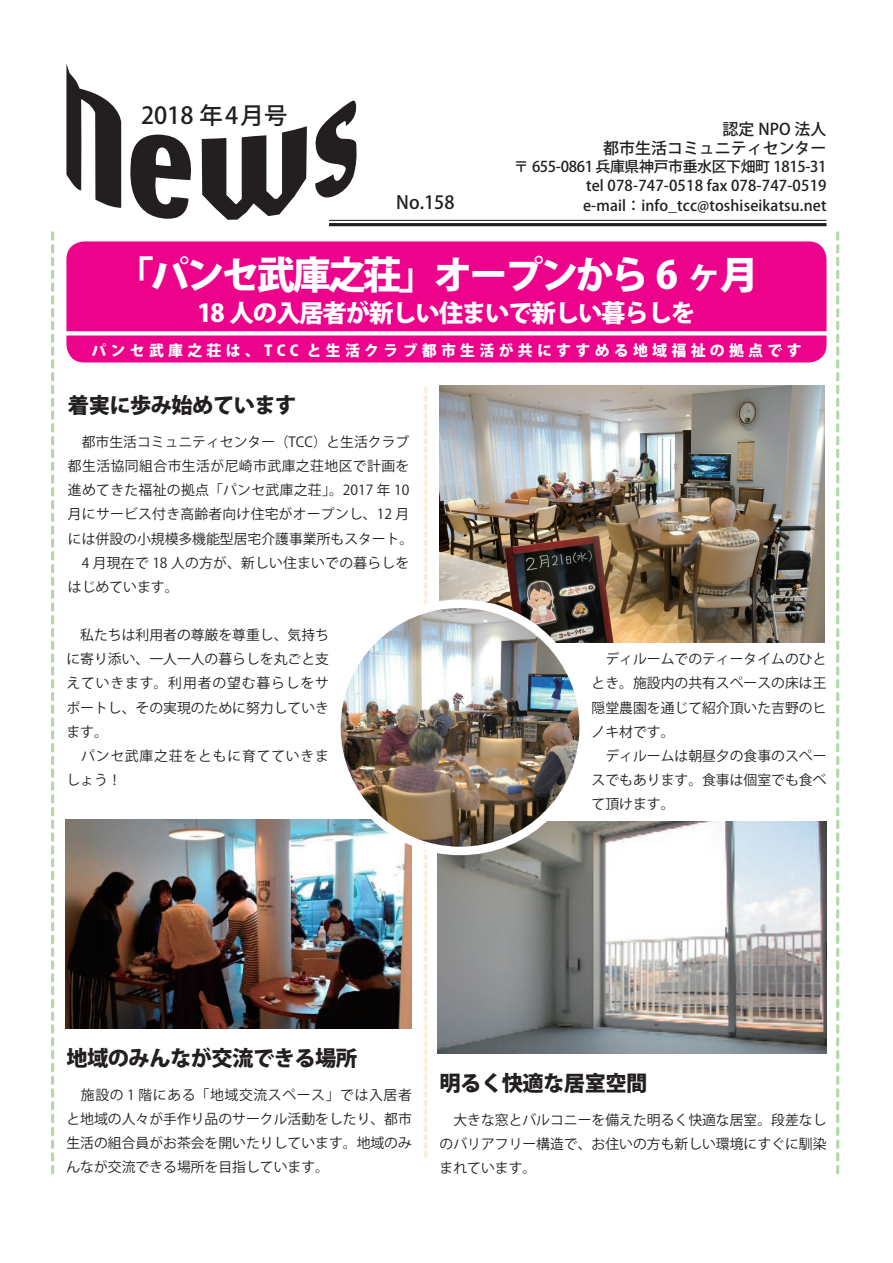
<style>
.page{position:relative;width:893px;height:1263px;background:#fff}
.page>*{position:absolute;margin:0;border:0;box-sizing:border-box;transform-origin:0 0}
.t1{font:800 38.25px "Koz Go Std";letter-spacing:-.075em;color:#fff}
.t2{font:800 24.45px "Koz Go Std";letter-spacing:-.05em;color:#fff}
.t3{font:500 23.4px "Koz Go Std";color:#231f20}
.t4{font:800 21.3px "Koz Go Std";letter-spacing:-.025em;color:#231f20}
.t5{font:500 18px "Koz Go Std";color:#231f20}
.t6{font:500 15.9px/19.2px "Koz Go Std";color:#231f20;text-align:right}
.t7{font:500 14.85px/19.2px "Koz Go Std";letter-spacing:.01em;color:#231f20;text-align:justify}
.t8{font:800 14.85px "Koz Go Std";letter-spacing:.29em;color:#fff}
.t9{font:13.8px/24.2px "Koz Go Std";color:#231f20}
</style>
<div class="page">
<svg style="left:66px;top:64px;width:55px;height:144px"></svg>
<svg style="left:130px;top:126px;width:177px;height:94px"></svg>
<svg style="left:315px;top:100px;width:42px;height:98px"></svg>
<hr style="left:329px;top:220px;width:497px;height:1px;background:#231f20">
<hr style="left:329px;top:223px;width:497px;height:3px;background:#231f20">
<div style="left:66px;top:241px;width:760px;height:121px;background:#ed028c;border-radius:18px"></div>
<svg style="left:51px;top:233px;width:3px;height:940px"></svg>
<svg style="left:836px;top:233px;width:3px;height:940px"></svg>
<svg style="left:424px;top:388px;width:3px;height:768px"></svg>
<svg style="left:66px;top:331px;width:761px;height:4px;background:#fdedf6"></svg>
<img style="left:66px;top:820px;width:346px;height:209px">
<img style="left:438px;top:822px;width:388px;height:232px">
<img style="left:440px;top:386px;width:385px;height:256px">
<img style="left:336px;top:604px;width:248px;height:247px;border-radius:50%">
<div style="left:332px;top:599px;width:256px;height:256px;border:9px solid #fff;border-radius:50%"></div>
<h3 class="t3" style="left:141px;top:101px;width:148px">2018 年4月号</h3>
<h3 class="t5" style="left:396px;top:191px;width:60px">No.158</h3>
<p class="t6" style="left:603px;top:120px;width:225px">認定 NPO 法人<br>都市生活コミュニティセンター</p>
<p class="t7" style="left:583px;top:158px;width:245px;text-indent:-69px">〒 655-0861 兵庫県神戸市垂水区下畑町 1815-31 tel 078-747-0518 fax 078-747-0519 e-mail：info_tcc@toshiseikatsu.net</p>
<h1 class="t1" style="left:115px;top:250px;width:645px">「パンセ武庫之荘」オープンから 6 ヶ月</h1>
<h2 class="t2" style="left:198px;top:297px;width:499px">18 人の入居者が新しい住まいで新しい暮らしを</h2>
<p class="t8" style="left:91px;top:340px;width:712px">パンセ武庫之荘は、TCC と生活クラブ都市生活が共にすすめる地域福祉の拠点です</p>
<h3 class="t4" style="left:68px;top:392px;width:230px">着実に歩み始めています</h3>
<p class="t9" style="left:68px;top:430px;width:347px">　都市生活コミュニティセンター（TCC）と生活クラブ都生活協同組合市生活が尼崎市武庫之荘地区で計画を進めてきた福祉の拠点「パンセ武庫之荘」。2017 年 10月にサービス付き高齢者向け住宅がオープンし、12 月には併設の小規模多機能型居宅介護事業所もスタート。　4 月現在で 18 人の方が、新しい住まいでの暮らしをはじめています。</p>
<p class="t9" style="left:66px;top:623px;width:264px">　私たちは利用者の尊厳を尊重し、気持ちに寄り添い、一人一人の暮らしを丸ごと支えていきます。利用者の望む暮らしをサポートし、その実現のために努力していきます。<br>　パンセ武庫之荘をともに育てていきましょう！</p>
<p class="t9" style="left:592px;top:647px;width:236px">　ディルームでのティータイムのひととき。施設内の共有スペースの床は王隠堂農園を通じて紹介頂いた吉野のヒノキ材です。<br>　ディルームは朝昼夕の食事のスペースでもあります。食事は個室でも食べて頂けます。</p>
<h3 class="t4" style="left:66px;top:1044px;width:292px">地域のみんなが交流できる場所</h3>
<p class="t9" style="left:66px;top:1083px;width:347px;text-align:justify">　施設の 1 階にある「地域交流スペース」では入居者と地域の人々が手作り品のサークル活動をしたり、都市生活の組合員がお茶会を開いたりしています。地域のみんなが交流できる場所を目指しています。</p>
<h3 class="t4" style="left:440px;top:1069px;width:209px">明るく快適な居室空間</h3>
<p class="t9" style="left:440px;top:1108px;width:388px;text-align:justify">　大きな窓とバルコニーを備えた明るく快適な居室。段差なしのバリアフリー構造で、お住いの方も新しい環境にすぐに馴染まれています。</p>
</div>
